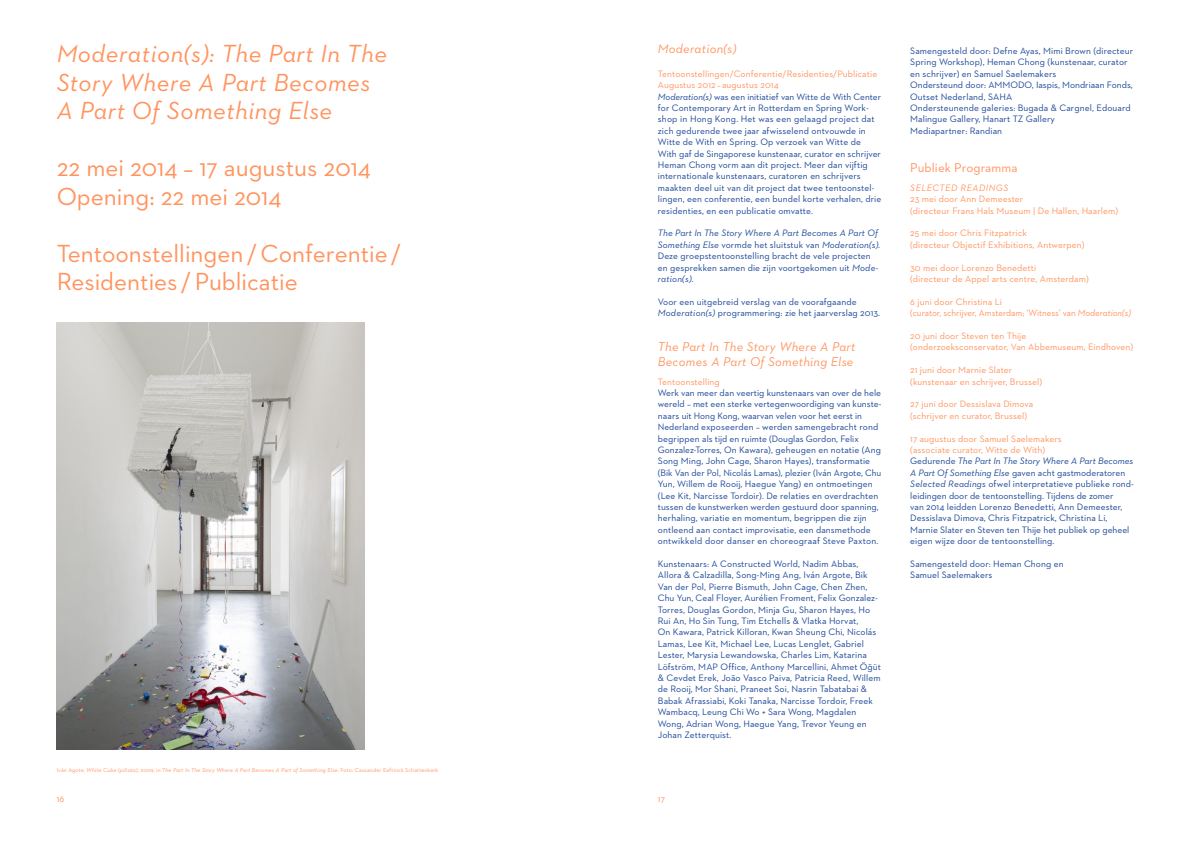
<style>
.page{position:relative;width:1191px;height:842px;background:#fff}
.page>*{position:absolute;margin:0;border:0;box-sizing:border-box;transform-origin:0 0}
.Kop_groot{font:25.2px/28.5px "Neutraface 2 Text";color:#ff945f}
.Kop_groot-2{font:italic 25.2px/28.5px "Neutraface 2 Text";letter-spacing:.02em;color:#ff945f}
.Project_kop{font:italic 13px/15px "Neutraface 2 Text";letter-spacing:.02em;color:#ff945f}
.Project_kop-2{font:13px "Neutraface 2 Text";letter-spacing:.01em;color:#ff945f}
.Body_tekst{font:9.5px/11.4px "Neutraface 2 Text";letter-spacing:.01em;color:#1a4698}
.Body_tekst-2{font:9.5px/11.4px "Neutraface 2 Text";letter-spacing:.01em;color:#ff945f}
.Body_tekst-3{font:italic 9.5px "Neutraface 2 Text";letter-spacing:.05em;color:#ff945f}
.Caption{font:italic 5.8px "Neutraface 2 Text";letter-spacing:.02em;color:#ff945f}
.s1{font-style:normal}
.s2{color:#ff945f}
.s3{font-style:italic}
</style>
<div class="page">
<img style="left:57px;top:322px;width:308px;height:428px">
<p class="Kop_groot-2" style="left:57px;top:39px;width:332px">Moderation(s): The Part In The<br>Story Where A Part Becomes<br>A Part Of Something Else</p>
<p class="Kop_groot" style="left:57px;top:153px;width:316px">22 mei 2014 – 17 augustus 2014</p>
<p class="Kop_groot" style="left:57px;top:182px;width:226px">Opening: 22 mei 2014</p>
<p class="Kop_groot" style="left:57px;top:239px;width:346px">Tentoonstellingen/Conferentie/<br>Residenties /Publicatie</p>
<p class="Caption" style="left:57px;top:767px;width:383px"><span class="s1">Iván Agote,</span> White Cube (piñata)<span class="s1">, 2009, in</span> The Part In The Story Where A Part Becomes A Part of Something Else<span class="s1">. Foto: Cassander Eeftinck Schattenkerk</span></p>
<p class="Project_kop" style="left:658px;top:41px;width:80px">Moderation(s)</p>
<p class="Body_tekst" style="left:658px;top:68px;width:225px"><span class="s2">Tentoonstellingen/Conferentie/Residenties/Publicatie Augustus 2012 – augustus 2014<br></span><span class="s3">Moderation(s)</span> was een initiatief van Witte de With Center for Contemporary Art in Rotterdam en Spring Work&shy;shop in Hong Kong. Het was een gelaagd project dat zich gedurende twee jaar afwisselend ontvouwde in Witte de With en Spring. Op verzoek van Witte de With gaf de Singaporese kunstenaar, curator en schrijver Heman Chong vorm aan dit project. Meer dan vijftig internationale kunstenaars, curatoren en schrijvers maakten deel uit van dit project dat twee tentoonstel&shy;lingen, een conferentie, een bundel korte verhalen, drie residenties, en een publicatie omvatte.</p>
<p class="Body_tekst" style="left:658px;top:227px;width:224px"><span class="s3">The Part In The Story Where A Part Becomes A Part Of Something Else</span> vormde het sluitstuk van <span class="s3">Moderation(s).<br></span>Deze groepstentoonstelling bracht de vele projecten en gesprekken samen die zijn voortgekomen uit <span class="s3">Mode&shy;ration(s)</span>.</p>
<p class="Body_tekst" style="left:658px;top:296px;width:224px">Voor een uitgebreid verslag van de voorafgaande<br><span class="s3">Moderation(s)</span> programmering: zie het jaarverslag 2013.</p>
<p class="Project_kop" style="left:658px;top:339px;width:199px">The Part In The Story Where A Part<br>Becomes A Part Of Something Else</p>
<p class="Body_tekst-2" style="left:658px;top:375px;width:63px">Tentoonstelling</p>
<p class="Body_tekst" style="left:658px;top:387px;width:225px">Werk van meer dan veertig kunstenaars van over de hele wereld – met een sterke vertegenwoordiging van kunste&shy;naars uit Hong Kong, waarvan velen voor het eerst in Nederland exposeerden – werden samengebracht rond begrippen als tijd en ruimte (Douglas Gordon, Felix Gonzalez-Torres, On Kawara), geheugen en notatie (Ang Song Ming, John Cage, Sharon Hayes), transformatie (Bik Van der Pol, Nicolás Lamas), plezier (Iván Argote, Chu Yun, Willem de Rooij, Haegue Yang) en ontmoetingen (Lee Kit, Narcisse Tordoir). De relaties en overdrachten tussen de kunstwerken werden gestuurd door spanning, herhaling, variatie en momentum, begrippen die zijn ontleend aan contact improvisatie, een dansmethode ontwikkeld door danser en choreograaf Steve Paxton.</p>
<p class="Body_tekst" style="left:658px;top:558px;width:225px">Kunstenaars: A Constructed World, Nadim Abbas, Allora &amp; Calzadilla, Song-Ming Ang, Iván Argote, Bik Van der Pol, Pierre Bismuth, John Cage, Chen Zhen, Chu Yun, Ceal Floyer, Aurélien Froment, Felix Gonzalez-Torres, Douglas Gordon, Minja Gu, Sharon Hayes, Ho Rui An, Ho Sin Tung, Tim Etchells &amp; Vlatka Horvat,<br>On Kawara, Patrick Killoran, Kwan Sheung Chi, Nicolás Lamas, Lee Kit, Michael Lee, Lucas Lenglet, Gabriel Lester, Marysia Lewandowska, Charles Lim, Katarina Löfström, MAP Office, Anthony Marcellini, Ahmet Öğüt &amp; Cevdet Erek, João Vasco Paiva, Patricia Reed, Willem de Rooij, Mor Shani, Praneet Soi, Nasrin Tabatabai &amp; Babak Afrassiabi, Koki Tanaka, Narcisse Tordoir, Freek Wambacq, Leung Chi Wo + Sara Wong, Magdalen Wong, Adrian Wong, Haegue Yang, Trevor Yeung en Johan Zetterquist.</p>
<p class="Body_tekst-2" style="left:57px;top:793px;width:9px">16</p>
<p class="Body_tekst-2" style="left:658px;top:793px;width:9px">17</p>
<p class="Body_tekst" style="left:910px;top:45px;width:224px">Samengesteld door: Defne Ayas, Mimi Brown (directeur<br>Spring Workshop), Heman Chong (kunstenaar, curator en schrijver) en Samuel Saelemakers</p>
<p class="Body_tekst" style="left:910px;top:79px;width:224px">Ondersteund door: AMMODO, Iaspis, Mondriaan Fonds, Outset Nederland, SAHA<br>Ondersteunende galeries: Bugada &amp; Cargnel, Edouard Malingue Gallery, Hanart TZ Gallery</p>
<p class="Body_tekst" style="left:910px;top:125px;width:93px">Mediapartner: Randian</p>
<p class="Project_kop-2" style="left:910px;top:159px;width:109px">Publiek Programma</p>
<p class="Body_tekst-3" style="left:910px;top:182px;width:100px">SELECTED READINGS</p>
<p class="Body_tekst-2" style="left:910px;top:193px;width:209px">23 mei door Ann Demeester<br>(directeur Frans Hals Museum | De Hallen, Haarlem)</p>
<p class="Body_tekst-2" style="left:910px;top:227px;width:176px">25 mei door Chris Fitzpatrick<br>(directeur Objectif Exhibitions, Antwerpen)</p>
<p class="Body_tekst-2" style="left:910px;top:261px;width:180px">30 mei door Lorenzo Benedetti<br>(directeur de Appel arts centre, Amsterdam)</p>
<p class="Body_tekst-2" style="left:910px;top:296px;width:222px">6 juni door Christina Li<br>(curator, schrijver, Amsterdam; ‘Witness’ van <span class="s3">Moderation(s)</span></p>
<p class="Body_tekst-2" style="left:910px;top:330px;width:118px">20 juni door Steven ten Thije</p>
<p class="Body_tekst-2" style="left:910px;top:341px;width:224px">(onderzoeksconservator, Van Abbemuseum, Eindhoven)</p>
<p class="Body_tekst-2" style="left:910px;top:364px;width:104px">21 juni door Marnie Slater</p>
<p class="Body_tekst-2" style="left:910px;top:375px;width:133px">(kunstenaar en schrijver, Brussel)</p>
<p class="Body_tekst-2" style="left:910px;top:398px;width:125px">27 juni door Dessislava Dimova</p>
<p class="Body_tekst-2" style="left:910px;top:410px;width:118px">(schrijver en curator, Brussel)</p>
<p class="Body_tekst-2" style="left:910px;top:432px;width:153px">17 augustus door Samuel Saelemakers</p>
<p class="Body_tekst-2" style="left:910px;top:444px;width:136px">(associate curator, Witte de With)</p>
<p class="Body_tekst" style="left:910px;top:455px;width:225px">Gedurende <span class="s3">The Part In The Story Where A Part Becomes A Part Of Something Else</span> gaven acht gastmoderatoren <span class="s3">Selected Readings</span> ofwel interpretatieve publieke rond&shy;leidingen door de tentoonstelling. Tijdens de zomer<br>van 2014 leidden Lorenzo Benedetti, Ann Demeester, Dessislava Dimova, Chris Fitzpatrick, Christina Li, Marnie Slater en Steven ten Thije het publiek op geheel eigen wijze door de tentoonstelling.</p>
<p class="Body_tekst" style="left:910px;top:558px;width:155px">Samengesteld door: Heman Chong en<br>Samuel Saelemakers</p>
</div>
